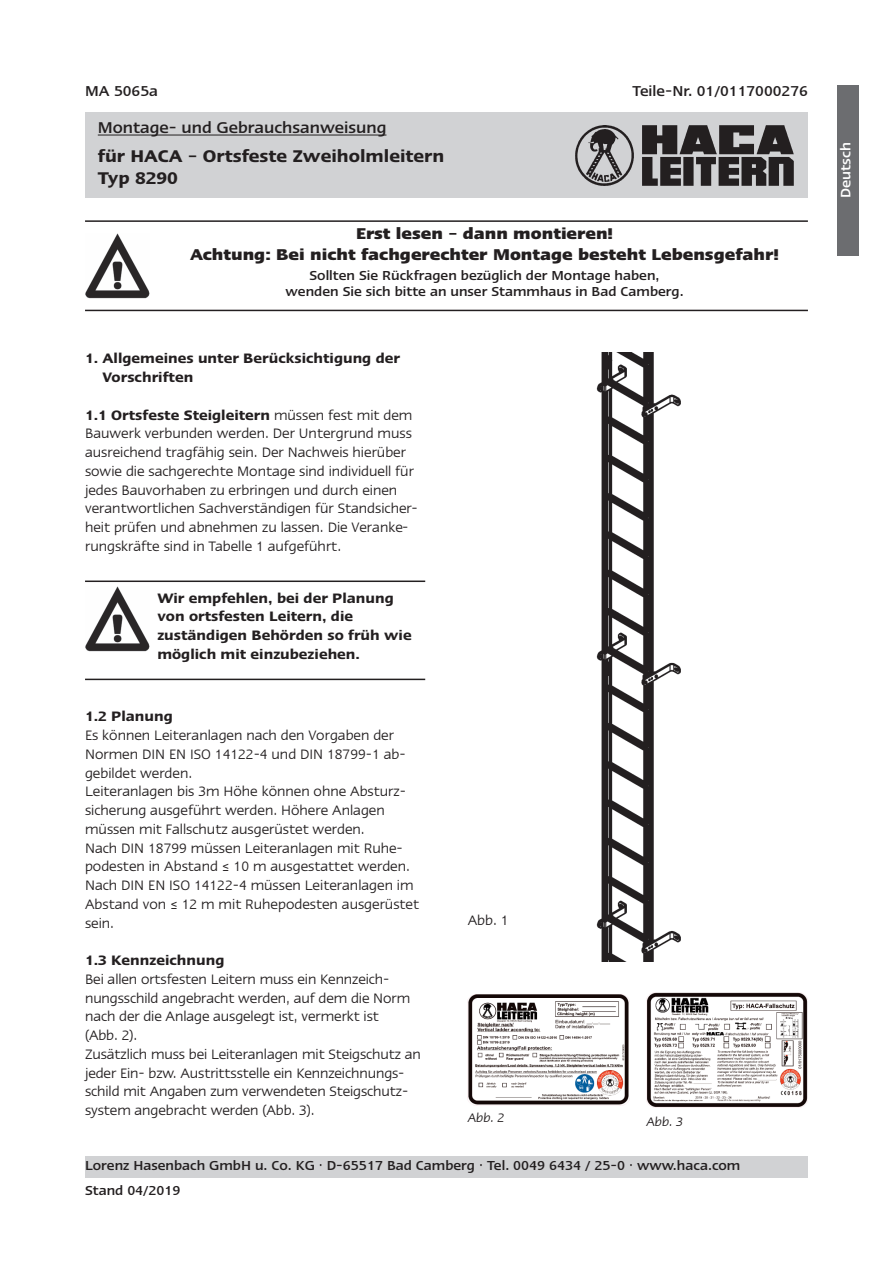
<style>
.page{position:relative;width:893px;height:1263px;background:#fff}
.page>*{position:absolute;margin:0;border:0;box-sizing:border-box;transform-origin:0 0}
.t1{font:600 19.5px/22.5px "Linotype Ergo";color:#231f20}
.t2{font:700 18px/21px "Linotype Ergo";color:#231f20;text-align:center}
.t3{font:500 18px "Linotype Ergo";color:#231f20}
.t4{font:500 16.5px "Linotype Ergo";color:#231f20}
.t5{font:15.75px/18.8px "Linotype Ergo";color:#231f20}
.t6{font:600 15.75px/18.8px "Linotype Ergo";color:#231f20}
.t7{font:500 15.75px "Linotype Ergo";color:#fff}
.t8{font:500 15px/25.3px "Linotype Ergo";color:#231f20}
.t9{font:italic 14.25px "Linotype Ergo";color:#231f20}
.s1{font-weight:600}
</style>
<div class="page">
<div style="left:85px;top:113px;width:723px;height:85px;background:#d1d2d4"></div>
<img style="left:575px;top:125px;width:218px;height:60px">
<hr style="left:98px;top:135px;width:288px;height:1px;background:#231f20">
<div style="left:85px;top:1157px;width:723px;height:21px;background:#d1d2d4"></div>
<hr style="left:85px;top:220px;width:723px;height:2px;background:#231f20">
<hr style="left:85px;top:310px;width:723px;height:1px;background:#231f20">
<div style="left:838px;top:85px;width:21px;height:170px;background:#6c6d70"></div>
<img style="left:85px;top:234px;width:65px;height:64px">
<img style="left:596px;top:353px;width:85px;height:608px">
<hr style="left:85px;top:580px;width:340px;height:2px;background:#231f20">
<hr style="left:85px;top:679px;width:340px;height:1px;background:#231f20">
<img style="left:85px;top:587px;width:65px;height:64px">
<img style="left:468px;top:995px;width:161px;height:110px">
<img style="left:646px;top:993px;width:162px;height:114px">
<p class="t4" style="left:85px;top:85px;width:75px">MA 5065a</p>
<p class="t4" style="left:632px;top:85px;width:177px">Teile-Nr. 01/0117000276</p>
<p class="t3" style="left:98px;top:121px;width:290px">Montage- und Gebrauchsanweisung</p>
<p class="t1" style="left:98px;top:146px;width:348px">für HACA – Ortsfeste Zweiholmleitern<br>Typ 8290</p>
<p class="t2" style="left:190px;top:225px;width:590px">Erst lesen – dann montieren!<br>Achtung: Bei nicht fachgerechter Montage besteht Lebensgefahr!</p>
<p class="t8" style="left:285px;top:268px;width:400px;line-height:16.5px;text-align:center">Sollten Sie Rückfragen bezüglich der Montage haben, wenden Sie sich bitte an unser Stammhaus in Bad Camberg.</p>
<p class="t6" style="left:102px;top:350px;width:299px;text-indent:-17px">1. Allgemeines unter Berücksichtigung der<br>Vorschriften</p>
<p class="t5" style="left:85px;top:407px;width:334px"><span class="s1">1.1 Ortsfeste Steigleitern</span> müssen fest mit dem Bauwerk verbunden werden. Der Untergrund muss ausreichend tragfähig sein. Der Nachweis hierüber sowie die sachgerechte Montage sind individuell für jedes Bauvorhaben zu erbringen und durch einen verantwortlichen Sachverständigen für Standsicher&shy;heit prüfen und abnehmen zu lassen. Die Veranke&shy;rungskräfte sind in Tabelle 1 aufgeführt.</p>
<p class="t6" style="left:157px;top:589px;width:256px">Wir empfehlen, bei der Planung von ortsfesten Leitern, die zuständigen Behörden so früh wie möglich mit einzubeziehen.</p>
<p class="t6" style="left:85px;top:708px;width:89px">1.2 Planung</p>
<p class="t5" style="left:85px;top:727px;width:336px">Es können Leiteranlagen nach den Vorgaben der Normen DIN EN ISO 14122-4 und DIN 18799-1 ab&shy;gebildet werden.<br>Leiteranlagen bis 3m Höhe können ohne Absturz&shy;sicherung ausgeführt werden. Höhere Anlagen müssen mit Fallschutz ausgerüstet werden.<br>Nach DIN 18799 müssen Leiteranlagen mit Ruhe&shy;podesten in Abstand ≤ 10 m ausgestattet werden.<br>Nach DIN EN ISO 14122-4 müssen Leiteranlagen im Abstand von ≤ 12 m mit Ruhepodesten ausgerüstet sein.</p>
<p class="t6" style="left:85px;top:952px;width:141px">1.3 Kennzeichnung</p>
<p class="t5" style="left:85px;top:971px;width:337px">Bei allen ortsfesten Leitern muss ein Kennzeich&shy;nungsschild angebracht werden, auf dem die Norm nach der die Anlage ausgelegt ist, vermerkt ist<br>(Abb. 2).<br>Zusätzlich muss bei Leiteranlagen mit Steigschutz an jeder Ein- bzw. Austrittsstelle ein Kennzeichnungs&shy;schild mit Angaben zum verwendeten Steigschutz&shy;system angebracht werden (Abb. 3).</p>
<p class="t5" style="left:468px;top:912px;width:42px">Abb. 1</p>
<p class="t9" style="left:468px;top:1112px;width:38px">Abb. 2</p>
<p class="t9" style="left:646px;top:1116px;width:38px">Abb. 3</p>
<p class="t8" style="left:85px;top:1154px;width:657px">Lorenz Hasenbach GmbH u. Co. KG · D-65517 Bad Camberg · Tel. 0049 6434 / 25-0 · www.haca.com<br>Stand 04/2019</p>
<p class="t7" style="left:840px;top:198px;width:57px;rotate:-90deg">Deutsch</p>
</div>
